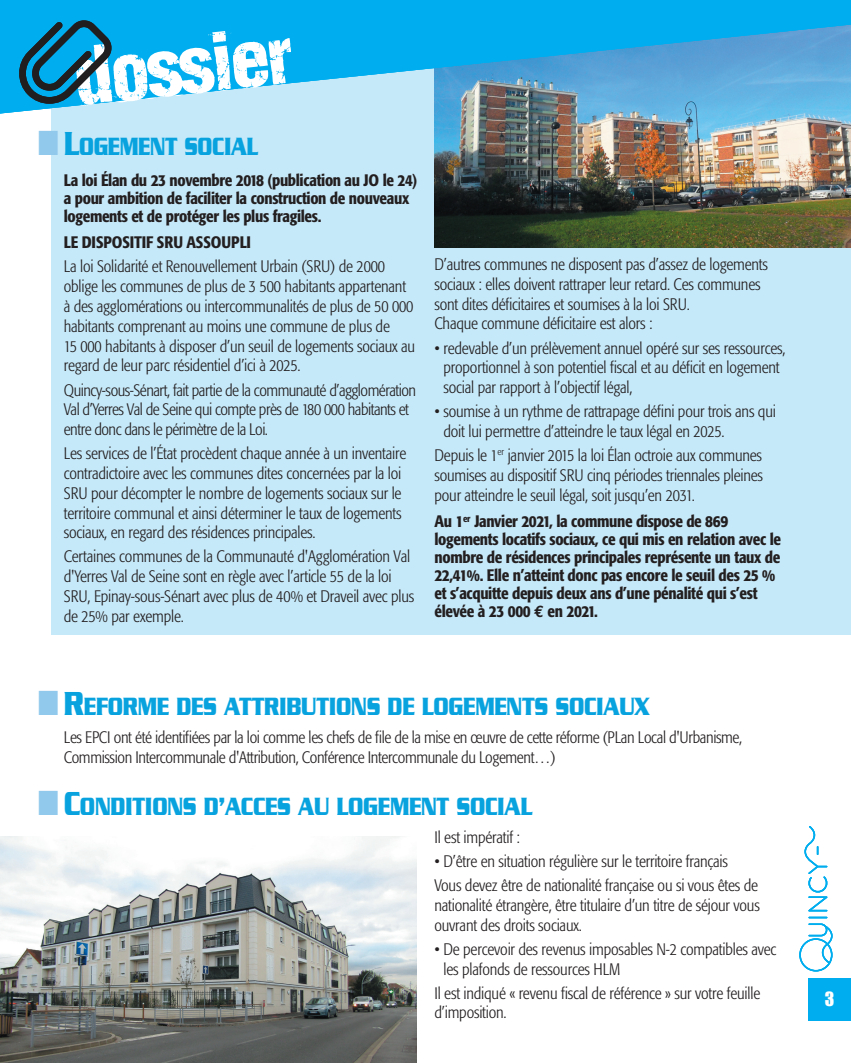
<style>
.page{position:relative;width:851px;height:1063px;background:#fff}
.page>*{position:absolute;margin:0;border:0;box-sizing:border-box;transform-origin:0 0}
.t1{font:78px "Daim One";color:#fff;scale:.82 1}
.t2{font:35.1px "Zapf Dingbats ITC";color:#91c9ed;scale:.77 1}
.t3{font:700 27px "Serpentine";letter-spacing:-.015em;color:#08a3df;scale:.73 1}
.t4{font:700 27px "Serpentine";letter-spacing:-.015em;color:#08a3df;scale:.71 1}
.t5{font:18px "Impact";color:#fff}
.t6{font:300 condensed 16.5px/19.8px "Formata";letter-spacing:-.01em;color:#231f20}
.t7{font:500 condensed 16.5px/18px "Formata";letter-spacing:-.02em;color:#231f20}
.t8{font:300 condensed 16.5px/19.8px "Formata";letter-spacing:-.03em;color:#231f20}
.s1{font-size:36px}
.s2{font-family:"Euro Mono";font-weight:700;font-stretch:normal}
</style>
<div class="page">
<svg style="left:799px;top:826px;width:33px;height:146px"></svg>
<div style="left:51px;top:18px;width:799px;height:617px;background:#c6e9f9"></div>
<div style="left:808px;top:978px;width:42px;height:42px;background:#00aeef"></div>
<img style="left:0;top:836px;width:416px;height:227px">
<img style="left:434px;top:114px;width:416px;height:133px">
<svg style="left:119px;top:0;width:731px;height:114px;background:#36b1e5"></svg>
<svg style="left:0;top:0;width:119px;height:114px;background:#1295c7"></svg>
<h1 class="t1" style="left:69px;top:27px;width:221px;rotate:-6deg">dossier</h1>
<h2 class="t2" style="left:38px;top:127px;width:28px">■</h2>
<h3 class="t4" style="left:64px;top:131px;width:275px"><span class="s1">L</span>OGEMENT SOCIAL</h3>
<p class="t7" style="left:64px;top:171px;width:355px">La loi Élan du 23 novembre 2018 (publication au JO le 24) a pour ambition de faciliter la construction de nouveaux logements et de protéger les plus fragiles.</p>
<p class="t7" style="left:64px;top:234px;width:189px">LE DISPOSITIF SRU ASSOUPLI</p>
<p class="t6" style="left:64px;top:257px;width:353px">La loi Solidarité et Renouvellement Urbain (SRU) de 2000 oblige les communes de plus de 3 500 habitants appartenant à des agglomérations ou intercommunalités de plus de 50 000 habitants comprenant au moins une commune de plus de<br>15 000 habitants à disposer d’un seuil de logements sociaux au regard de leur parc résidentiel d’ici à 2025.</p>
<p class="t8" style="left:64px;top:380px;width:353px">Quincy-sous-Sénart, fait partie de la communauté d’agglomération<br>Val d’Yerres Val de Seine qui compte près de 180 000 habitants et entre donc dans le périmètre de la Loi.</p>
<p class="t6" style="left:64px;top:444px;width:344px">Les services de l’État procèdent chaque année à un inventaire contradictoire avec les communes dites concernées par la loi SRU pour décompter le nombre de logements sociaux sur le territoire communal et ainsi déterminer le taux de logements sociaux, en regard des résidences principales.</p>
<p class="t6" style="left:64px;top:547px;width:352px">Certaines communes de la Communauté d'Agglomération Val d'Yerres Val de Seine sont en règle avec l’article 55 de la loi SRU, Epinay-sous-Sénart avec plus de 40% et Draveil avec plus de 25% par exemple.</p>
<p class="t6" style="left:434px;top:255px;width:335px">D’autres communes ne disposent pas d’assez de logements sociaux : elles doivent rattraper leur retard. Ces communes sont dites déficitaires et soumises à la loi SRU.<br>Chaque commune déficitaire est alors :</p>
<p class="t6" style="left:443px;top:338px;width:343px;text-indent:-9px">• redevable d’un prélèvement annuel opéré sur ses ressources, proportionnel à son potentiel fiscal et au déficit en logement social par rapport à l’objectif légal,</p>
<p class="t6" style="left:443px;top:402px;width:334px;text-indent:-9px">• soumise à un rythme de rattrapage défini pour trois ans qui doit lui permettre d’atteindre le taux légal en 2025.</p>
<p class="t6" style="left:434px;top:446px;width:330px;text-align:justify">Depuis le 1<sup>er</sup> janvier 2015 la loi Élan octroie aux communes soumises au dispositif SRU cinq périodes triennales pleines pour atteindre le seuil légal, soit jusqu’en 2031.</p>
<p class="t7" style="left:434px;top:512px;width:348px">Au 1<sup>er</sup> Janvier 2021, la commune dispose de 869 logements locatifs sociaux, ce qui mis en relation avec le nombre de résidences principales représente un taux de 22,41%. Elle n’atteint donc pas encore le seuil des 25 % et s’acquitte depuis deux ans d’une pénalité qui s’est élevée à 23 000 <span class="s2">€</span> en 2021.</p>
<h2 class="t2" style="left:38px;top:686px;width:28px">■</h2>
<h3 class="t3" style="left:64px;top:691px;width:803px"><span class="s1">R</span>EFORME DES ATTRIBUTIONS DE LOGEMENTS SOCIAUX</h3>
<p class="t6" style="left:64px;top:728px;width:679px">Les EPCI ont été identifiées par la loi comme les chefs de file de la mise en œuvre de cette réforme (PLan Local d'Urbanisme,<br>Commission Intercommunale d'Attribution, Conférence Intercommunale du Logement…)</p>
<h2 class="t2" style="left:38px;top:786px;width:28px">■</h2>
<h3 class="t3" style="left:64px;top:790px;width:643px"><span class="s1">C</span>ONDITIONS D’ACCES AU LOGEMENT SOCIAL</h3>
<p class="t6" style="left:434px;top:828px;width:87px">Il est impératif :</p>
<p class="t6" style="left:434px;top:849px;width:325px;line-height:24px">• D’être en situation régulière sur le territoire français<br>Vous devez être de nationalité française ou si vous êtes de</p>
<p class="t6" style="left:434px;top:895px;width:327px">nationalité étrangère, être titulaire d’un titre de séjour vous ouvrant des droits sociaux.</p>
<p class="t6" style="left:443px;top:939px;width:334px;text-indent:-9px">• De percevoir des revenus imposables N-2 compatibles avec les plafonds de ressources HLM</p>
<p class="t6" style="left:434px;top:983px;width:327px">Il est indiqué « revenu fiscal de référence » sur votre feuille d’imposition.</p>
<p class="t5" style="left:824px;top:985px;width:11px">3</p>
</div>
